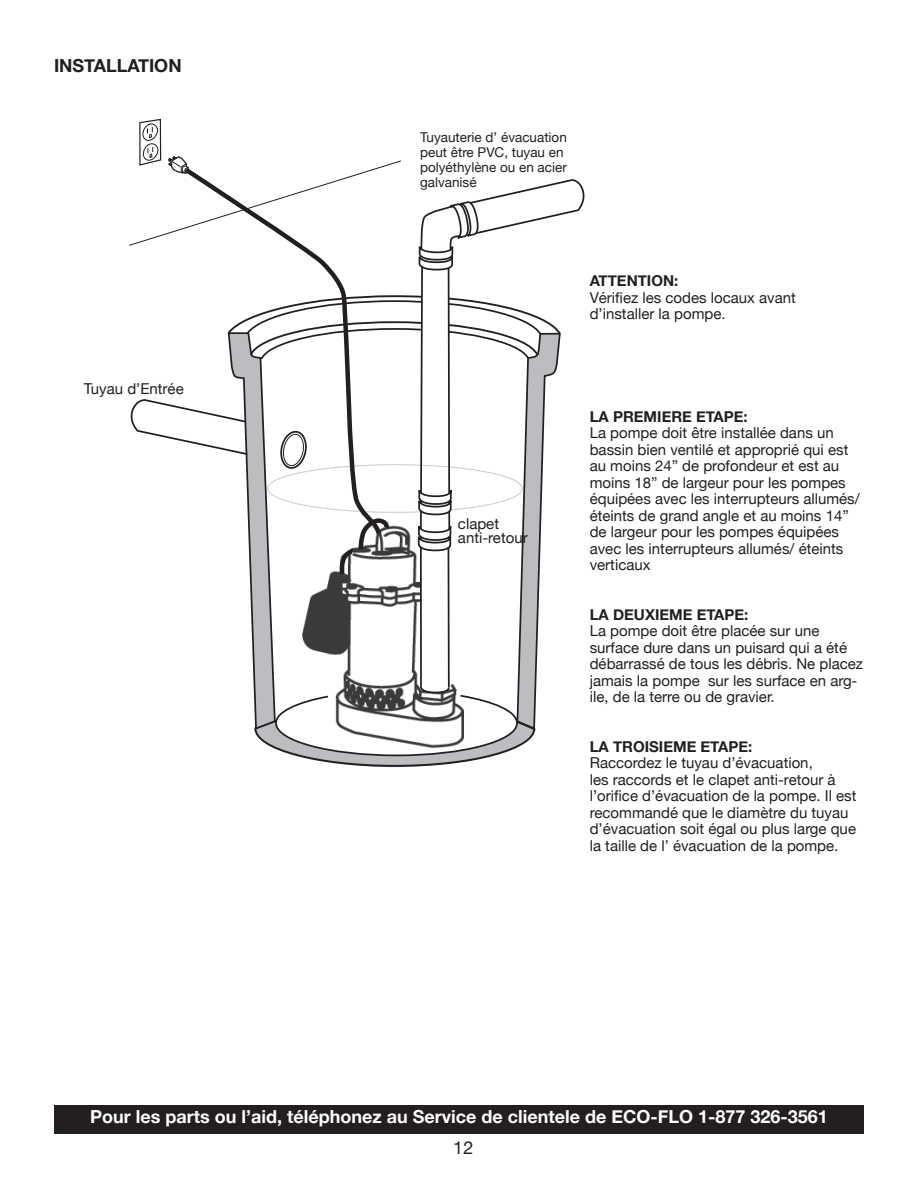
<style>
.page{position:relative;width:918px;height:1188px;background:#fff}
.page>*{position:absolute;margin:0;border:0;box-sizing:border-box;transform-origin:0 0}
.t1{font:700 18px "Helvetica Neue";color:#fff}
.t2{font:700 18px "Helvetica Neue";color:#231f20}
.t3{font:18px "Helvetica Neue";color:#231f20}
.t4{font:15px/16.5px "Helvetica Neue";color:#231f20}
.t5{font:700 15px "Helvetica Neue";color:#231f20}
.t6{font:13.5px/15px "Helvetica Neue";color:#231f20}
</style>
<div class="page">
<div style="left:54px;top:1106px;width:810px;height:28px;background:#231f20"></div>
<svg style="left:127px;top:118px;width:461px;height:988px"></svg>
<svg style="left:183px;top:166px;width:194px;height:361px"></svg>
<p class="t2" style="left:54px;top:49px;width:129px">INSTALLATION</p>
<p class="t4" style="left:84px;top:379px;width:102px">Tuyau d’Entrée</p>
<p class="t6" style="left:420px;top:129px;width:148px">Tuyauterie d’ évacuation peut être PVC, tuyau en polyéthylène ou en acier galvanisé</p>
<p class="t5" style="left:590px;top:267px;width:90px">ATTENTION:</p>
<p class="t4" style="left:590px;top:288px;width:208px">Vérifiez les codes locaux avant d’installer la pompe.</p>
<p class="t4" style="left:458px;top:515px;width:71px;line-height:14.2px">clapet anti-retour</p>
<p class="t5" style="left:590px;top:403px;width:160px">LA PREMIERE ETAPE:</p>
<p class="t4" style="left:590px;top:423px;width:272px">La pompe doit être installée dans un bassin bien ventilé et approprié qui est au moins 24” de profondeur et est au moins 18” de largeur pour les pompes équipées avec les interrupteurs allumés/ éteints de grand angle et au moins 14” de largeur pour les pompes équipées avec les interrupteurs allumés/ éteints verticaux</p>
<p class="t5" style="left:590px;top:601px;width:160px">LA DEUXIEME ETAPE:</p>
<p class="t4" style="left:590px;top:621px;width:275px">La pompe doit être placée sur une surface dure dans un puisard qui a été débarrassé de tous les débris. Ne placez jamais la pompe sur les surface en arg&shy;ile, de la terre ou de gravier.</p>
<p class="t5" style="left:590px;top:733px;width:164px">LA TROISIEME ETAPE:</p>
<p class="t4" style="left:590px;top:753px;width:268px">Raccordez le tuyau d’évacuation,<br>les raccords et le clapet anti-retour à l’orifice d’évacuation de la pompe. Il est recommandé que le diamètre du tuyau d’évacuation soit égal ou plus large que la taille de l’ évacuation de la pompe.</p>
<p class="t1" style="left:90px;top:1101px;width:739px">Pour les parts ou l’aid, téléphonez au Service de clientele de ECO-FLO 1-877 326-3561</p>
<p class="t3" style="left:453px;top:1132px;width:22px">12</p>
</div>
